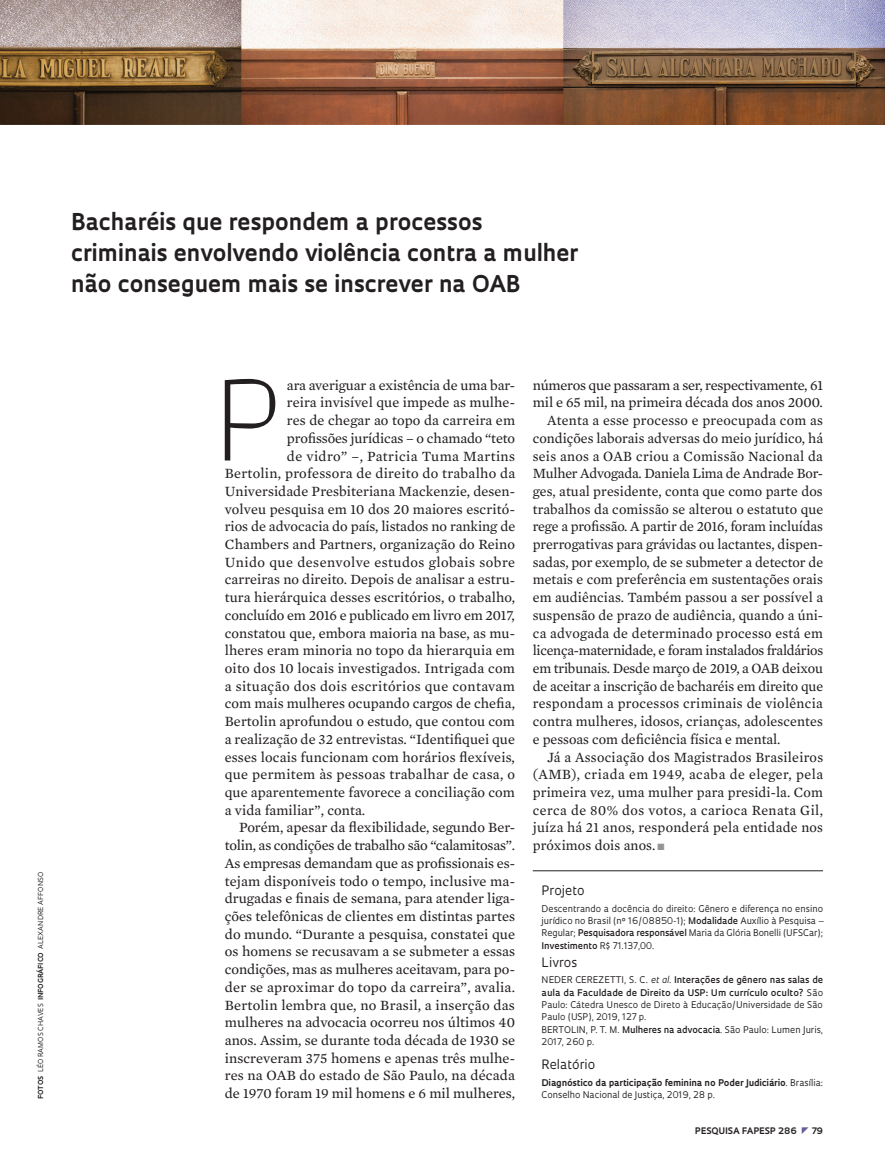
<style>
.page{position:relative;width:885px;height:1169px;background:#fff}
.page>*{position:absolute;margin:0;border:0;box-sizing:border-box;transform-origin:0 0}
.t1{font:300 106.65px "Oculum";color:#231f20}
.t2{font:700 22.5px/31px "Oculum";color:#231f20}
.t3{font:14.4px "Mercury Text G2";letter-spacing:.005em;color:#231f20}
.t4{font:14.4px "Mercury Text G2";letter-spacing:-.015em;color:#231f20}
.t5{font:14.4px "Mercury Text G2";letter-spacing:.03em;color:#231f20}
.t6{font:14.4px "Mercury Text G2";letter-spacing:-.02em;color:#231f20}
.t7{font:14.4px "Mercury Text G2";letter-spacing:.025em;color:#231f20}
.t8{font:14.4px "Mercury Text G2";letter-spacing:.035em;color:#231f20}
.t9{font:12.6px "Oculum";color:#231f20}
.t10{font:9px/12.5px "Oculum";color:#231f20;text-align:justify}
.t11{font:700 9px/12.5px "Oculum";color:#231f20}
.t12{font:700 8.7px "Oculum";letter-spacing:.015em;color:#231f20}
.t13{font:6.75px "Oculum";letter-spacing:.02em;color:#231f20}
.s1{font-weight:700}
.s2{color:#939598}
.s3{font-weight:600}
.s4{font-style:italic}
.s5{font-weight:400}
</style>
<div class="page">
<hr style="left:533px;top:870px;width:290px;height:1px;background:#231f20">
<img style="left:0;top:0;width:885px;height:124px">
<h2 class="t2" style="left:71px;top:205px;width:509px">Bacharéis que respondem a processos criminais envolvendo violência contra a mulher não conseguem mais se inscrever na OAB</h2>
<p class="t13" style="left:36px;top:1098px;width:228px;rotate:-90deg"><span class="s1">FOTOS</span> LÉO RAMOS CHAVES <span class="s1">INFOGRÁFICO</span> ALEXANDRE AFFONSO</p>
<h1 class="t1" style="left:214px;top:348px;width:70px">P</h1>
<p class="t3" style="left:287px;top:374px;width:230px">ara averiguar a existência de uma bar-</p>
<p class="t3" style="left:287px;top:392px;width:230px">reira invisível que impede as mulhe-</p>
<p class="t3" style="left:287px;top:410px;width:230px">res de chegar ao topo da carreira em</p>
<p class="t3" style="left:287px;top:427px;width:230px">profissões jurídicas – o chamado “teto</p>
<p class="t5" style="left:287px;top:445px;width:230px">de vidro” –, Patricia Tuma Martins</p>
<p class="t3" style="left:225px;top:463px;width:292px">Bertolin, professora de direito do trabalho da</p>
<p class="t3" style="left:225px;top:481px;width:292px">Universidade Presbiteriana Mackenzie, desen-</p>
<p class="t3" style="left:225px;top:498px;width:292px">volveu pesquisa em 10 dos 20 maiores escritó-</p>
<p class="t3" style="left:225px;top:516px;width:292px">rios de advocacia do país, listados no ranking de</p>
<p class="t3" style="left:225px;top:534px;width:292px">Chambers and Partners, organização do Reino</p>
<p class="t5" style="left:225px;top:551px;width:292px">Unido que desenvolve estudos globais sobre</p>
<p class="t3" style="left:225px;top:569px;width:292px">carreiras no direito. Depois de analisar a estru-</p>
<p class="t3" style="left:225px;top:587px;width:292px">tura hierárquica desses escritórios, o trabalho,</p>
<p class="t4" style="left:225px;top:604px;width:292px">concluído em 2016 e publicado em livro em 2017,</p>
<p class="t3" style="left:225px;top:622px;width:292px">constatou que, embora maioria na base, as mu-</p>
<p class="t3" style="left:225px;top:640px;width:292px">lheres eram minoria no topo da hierarquia em</p>
<p class="t3" style="left:225px;top:658px;width:292px">oito dos 10 locais investigados. Intrigada com</p>
<p class="t7" style="left:225px;top:675px;width:292px">a situação dos dois escritórios que contavam</p>
<p class="t3" style="left:225px;top:693px;width:292px">com mais mulheres ocupando cargos de chefia,</p>
<p class="t3" style="left:225px;top:711px;width:292px">Bertolin aprofundou o estudo, que contou com</p>
<p class="t3" style="left:225px;top:728px;width:292px">a realização de 32 entrevistas. “Identifiquei que</p>
<p class="t3" style="left:225px;top:746px;width:292px">esses locais funcionam com horários flexíveis,</p>
<p class="t3" style="left:225px;top:764px;width:292px">que permitem às pessoas trabalhar de casa, o</p>
<p class="t3" style="left:225px;top:781px;width:292px">que aparentemente favorece a conciliação com</p>
<p class="t3" style="left:225px;top:799px;width:142px">a vida familiar”, conta.</p>
<p class="t3" style="left:239px;top:817px;width:277px">Porém, apesar da flexibilidade, segundo Ber-</p>
<p class="t4" style="left:225px;top:835px;width:292px">tolin, as condições de trabalho são “calamitosas”.</p>
<p class="t3" style="left:225px;top:852px;width:292px">As empresas demandam que as profissionais es-</p>
<p class="t3" style="left:225px;top:870px;width:292px">tejam disponíveis todo o tempo, inclusive ma-</p>
<p class="t3" style="left:225px;top:888px;width:292px">drugadas e finais de semana, para atender liga-</p>
<p class="t3" style="left:225px;top:905px;width:292px">ções telefônicas de clientes em distintas partes</p>
<p class="t3" style="left:225px;top:923px;width:292px">do mundo. “Durante a pesquisa, constatei que</p>
<p class="t3" style="left:225px;top:941px;width:292px">os homens se recusavam a se submeter a essas</p>
<p class="t3" style="left:225px;top:959px;width:292px">condições, mas as mulheres aceitavam, para po-</p>
<p class="t3" style="left:225px;top:976px;width:292px">der se aproximar do topo da carreira”, avalia.</p>
<p class="t3" style="left:225px;top:994px;width:292px">Bertolin lembra que, no Brasil, a inserção das</p>
<p class="t3" style="left:225px;top:1012px;width:292px">mulheres na advocacia ocorreu nos últimos 40</p>
<p class="t3" style="left:225px;top:1029px;width:292px">anos. Assim, se durante toda década de 1930 se</p>
<p class="t3" style="left:225px;top:1047px;width:292px">inscreveram 375 homens e apenas três mulhe-</p>
<p class="t3" style="left:225px;top:1065px;width:292px">res na OAB do estado de São Paulo, na década</p>
<p class="t3" style="left:225px;top:1082px;width:292px">de 1970 foram 19 mil homens e 6 mil mulheres,</p>
<p class="t6" style="left:533px;top:374px;width:292px">números que passaram a ser, respectivamente, 61</p>
<p class="t3" style="left:533px;top:392px;width:292px">mil e 65 mil, na primeira década dos anos 2000.</p>
<p class="t3" style="left:547px;top:410px;width:277px">Atenta a esse processo e preocupada com as</p>
<p class="t3" style="left:533px;top:427px;width:292px">condições laborais adversas do meio jurídico, há</p>
<p class="t3" style="left:533px;top:445px;width:292px">seis anos a OAB criou a Comissão Nacional da</p>
<p class="t4" style="left:533px;top:463px;width:292px">Mulher Advogada. Daniela Lima de Andrade Bor-</p>
<p class="t3" style="left:533px;top:481px;width:292px">ges, atual presidente, conta que como parte dos</p>
<p class="t3" style="left:533px;top:498px;width:292px">trabalhos da comissão se alterou o estatuto que</p>
<p class="t3" style="left:533px;top:516px;width:292px">rege a profissão. A partir de 2016, foram incluídas</p>
<p class="t3" style="left:533px;top:534px;width:292px">prerrogativas para grávidas ou lactantes, dispen-</p>
<p class="t3" style="left:533px;top:551px;width:292px">sadas, por exemplo, de se submeter a detector de</p>
<p class="t3" style="left:533px;top:569px;width:292px">metais e com preferência em sustentações orais</p>
<p class="t3" style="left:533px;top:587px;width:292px">em audiências. Também passou a ser possível a</p>
<p class="t3" style="left:533px;top:604px;width:292px">suspensão de prazo de audiência, quando a úni-</p>
<p class="t3" style="left:533px;top:622px;width:292px">ca advogada de determinado processo está em</p>
<p class="t6" style="left:533px;top:640px;width:292px">licença-maternidade, e foram instalados fraldários</p>
<p class="t3" style="left:533px;top:658px;width:292px">em tribunais. Desde março de 2019, a OAB deixou</p>
<p class="t3" style="left:533px;top:675px;width:292px">de aceitar a inscrição de bacharéis em direito que</p>
<p class="t3" style="left:533px;top:693px;width:292px">respondam a processos criminais de violência</p>
<p class="t3" style="left:533px;top:711px;width:292px">contra mulheres, idosos, crianças, adolescentes</p>
<p class="t3" style="left:533px;top:728px;width:249px">e pessoas com deficiência física e mental.</p>
<p class="t3" style="left:547px;top:746px;width:278px">Já a Associação dos Magistrados Brasileiros</p>
<p class="t8" style="left:533px;top:764px;width:292px">(AMB), criada em 1949, acaba de eleger, pela</p>
<p class="t3" style="left:533px;top:781px;width:292px">primeira vez, uma mulher para presidi-la. Com</p>
<p class="t5" style="left:533px;top:799px;width:292px">cerca de 80% dos votos, a carioca Renata Gil,</p>
<p class="t3" style="left:533px;top:817px;width:292px">juíza há 21 anos, responderá pela entidade nos</p>
<p class="t3" style="left:533px;top:835px;width:133px">próximos dois anos. <span class="s2">■</span></p>
<p class="t9" style="left:542px;top:882px;width:45px">Projeto</p>
<p class="t10" style="left:542px;top:901px;width:283px">Descentrando a docência do direito: Gênero e diferença no ensino jurídico no Brasil (nº 16/08850-1); <span class="s3">Modalidade</span> Auxílio à Pesquisa – Regular; <span class="s3">Pesquisadora responsável</span> Maria da Glória Bonelli (UFSCar); <span class="s3">Investimento</span> R$ 71.137,00.</p>
<p class="t9" style="left:542px;top:953px;width:37px">Livros</p>
<p class="t10" style="left:542px;top:973px;width:283px;text-align:left">NEDER CEREZETTI, S. C. <span class="s4">et al</span>. <span class="s3">Interações de gênero nas salas de aula da Faculdade de Direito da USP: Um currículo oculto?</span> São Paulo: Cátedra Unesco de Direto à Educação/Universidade de São Paulo (USP), 2019, 127 p.<br>BERTOLIN, P. T. M. <span class="s3">Mulheres na advocacia</span>. São Paulo: Lumen Juris, 2017, 260 p.</p>
<p class="t9" style="left:542px;top:1056px;width:55px">Relatório</p>
<p class="t11" style="left:542px;top:1075px;width:283px">Diagnóstico da participação feminina no Poder Judiciário<span class="s5">. Brasília:<br>Conselho Nacional de Justiça, 2019, 28 p.</span></p>
<p class="t12" style="left:695px;top:1124px;width:103px">PESQUISA FAPESP 286</p>
<p class="t12" style="left:812px;top:1124px;width:13px">79</p>
</div>
